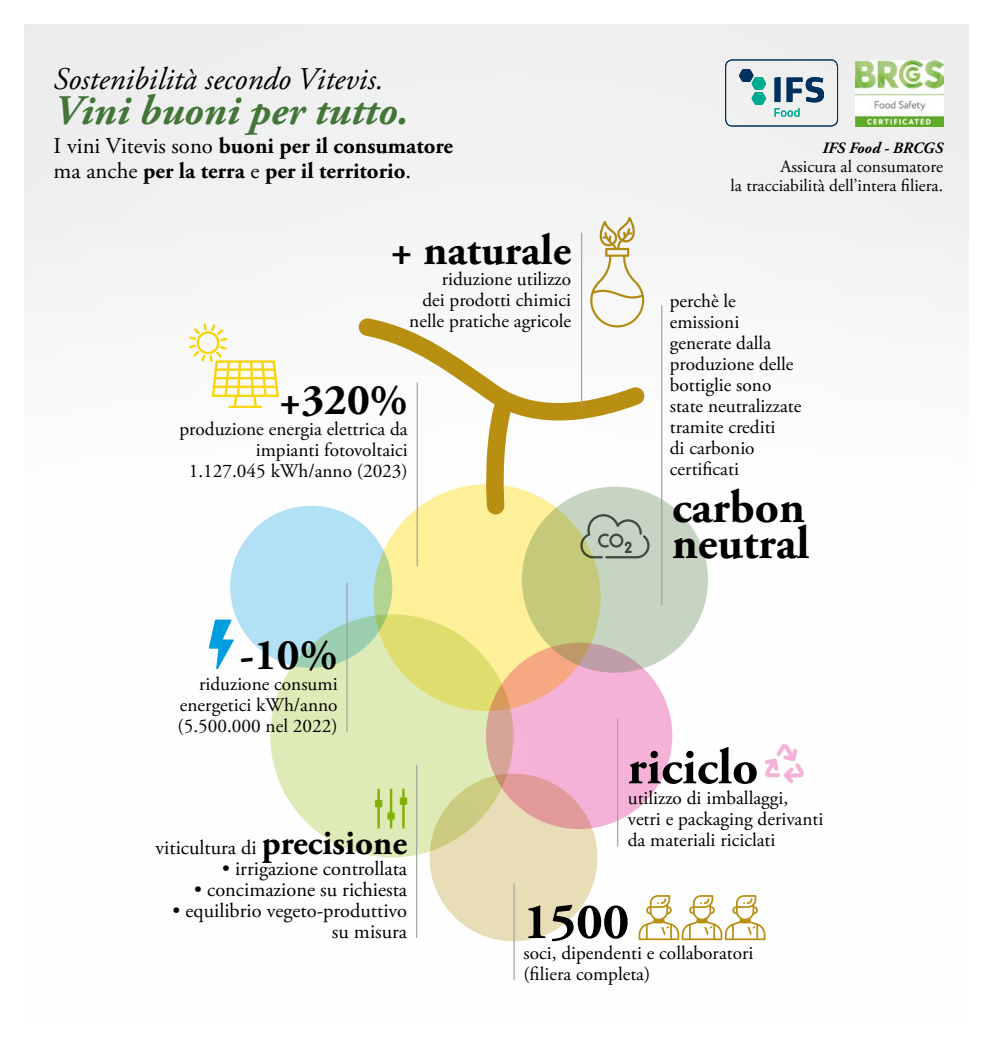
<style>
.page{position:relative;width:993px;height:1042px;background:#fff}
.page>*{position:absolute;margin:0;border:0;box-sizing:border-box;transform-origin:0 0}
.t1{font:700 50.75px "Adobe Garamond Pro";color:#000}
.t2{font:700 46.9px/35.9px "Adobe Garamond Pro";color:#000}
.t3{font:700 43.75px "Adobe Garamond Pro";color:#000}
.t4{font:italic 700 42px "Adobe Garamond Pro";color:#427537}
.t5{font:italic 31.5px "Adobe Garamond Pro";color:#000}
.t6{font:700 22.75px/24.5px "Adobe Garamond Pro";color:#000}
.t7{font:20.3px/21px "Adobe Garamond Pro";color:#000;text-align:right}
.t8{font:19.25px/21px "Adobe Garamond Pro";color:#000}
.t9{font:17.5px/19.2px "Adobe Garamond Pro";color:#000;text-align:right}
.t10{font:italic 700 15.75px "Adobe Garamond Pro";color:#000}
.s1{font-weight:400}
.s2{font-weight:700;font-size:35px}
</style>
<div class="page">
<div style="left:25px;top:25px;width:942px;height:992px;background:linear-gradient(to right,#f8f8f8,#f9f9f9)"></div>
<img style="left:854px;top:60px;width:88px;height:66px">
<div style="left:725px;top:60px;width:112px;height:66px;border:1px solid #00305e;border-radius:7px"></div>
<svg style="left:774px;top:77px;width:49px;height:25px"></svg>
<svg style="left:738px;top:69px;width:28px;height:36px"></svg>
<svg style="left:774px;top:108px;width:25px;height:9px"></svg>
<div style="left:373px;top:484px;width:227px;height:227px;background:#feef99;border-radius:50%"></div>
<div style="left:230px;top:506px;width:162px;height:162px;background:#b2e1f5;border-radius:50%"></div>
<svg style="left:270px;top:614px;width:243px;height:243px;background:#dae6a8"></svg>
<svg style="left:485px;top:643px;width:187px;height:186px;background:#f2afc6"></svg>
<svg style="left:429px;top:773px;width:168px;height:168px;background:#e4d1ad"></svg>
<hr style="left:416px;top:382px;width:1px;height:184px;background:#9c9e9f">
<hr style="left:346px;top:583px;width:1px;height:149px;background:#9c9e9f">
<hr style="left:416px;top:765px;width:1px;height:173px;background:#9c9e9f">
<hr style="left:513px;top:883px;width:1px;height:97px;background:#9c9e9f">
<hr style="left:617px;top:719px;width:1px;height:128px;background:#9c9e9f">
<svg style="left:764px;top:744px;width:39px;height:39px"></svg>
<svg style="left:209px;top:619px;width:25px;height:50px"></svg>
<svg style="left:375px;top:789px;width:32px;height:39px"></svg>
<svg style="left:189px;top:323px;width:90px;height:85px"></svg>
<svg style="left:589px;top:217px;width:55px;height:90px"></svg>
<svg style="left:638px;top:895px;width:127px;height:45px"></svg>
<svg style="left:347px;top:307px;width:311px;height:142px"></svg>
<svg style="left:478px;top:387px;width:45px;height:128px"></svg>
<hr style="left:581px;top:233px;width:1px;height:175px;background:#9c9e9f">
<svg style="left:522px;top:488px;width:184px;height:184px;background:#c4cda6"></svg>
<hr style="left:661px;top:305px;width:1px;height:300px;background:#9c9e9f">
<svg style="left:580px;top:514px;width:69px;height:44px;background:#acb9a6"></svg>
<h3 class="t5" style="left:54px;top:60px;width:331px">Sostenibilità secondo Vitevis.</h3>
<h3 class="t4" style="left:54px;top:86px;width:356px">Vini buoni per tutto.</h3>
<p class="t6" style="left:54px;top:134px;width:401px"><span class="s1">I vini Vitevis sono</span> buoni per il consumatore <span class="s1">ma anche</span> per la terra <span class="s1">e</span> per il territorio<span class="s1">.</span></p>
<p class="t10" style="left:822px;top:138px;width:122px">IFS Food - BRCGS</p>
<p class="t9" style="left:730px;top:157px;width:214px">Assicura al consumatore<br>la tracciabilità dell’intera filiera.</p>
<h3 class="t3" style="left:390px;top:225px;width:182px">+ naturale</h3>
<p class="t8" style="left:409px;top:269px;width:163px;text-align:right">riduzione utilizzo<br>dei prodotti chimici nelle pratiche agricole</p>
<h3 class="t3" style="left:279px;top:375px;width:130px">+320%</h3>
<p class="t8" style="left:179px;top:419px;width:230px;text-align:right">produzione energia elettrica da impianti fotovoltaici<br>1.127.045 kWh/anno (2023)</p>
<h3 class="t3" style="left:240px;top:630px;width:99px">-10%</h3>
<p class="t8" style="left:177px;top:674px;width:161px;text-align:justify;text-indent:22px">riduzione consumi energetici kWh/anno (5.500.000 nel 2022)</p>
<p class="t8" style="left:669px;top:291px;width:133px">perchè le emissioni generate dalla produzione delle bottiglie sono state neutralizzate tramite crediti<br>di carbonio certificati</p>
<h2 class="t2" style="left:671px;top:490px;width:139px">carbon neutral</h2>
<p class="t7" style="left:155px;top:838px;width:253px">viticultura di <span class="s2">precisione</span></p>
<p class="t7" style="left:222px;top:859px;width:186px">• irrigazione controllata</p>
<p class="t7" style="left:194px;top:880px;width:214px">• concimazione su richiesta</p>
<p class="t7" style="left:172px;top:901px;width:236px">• equilibrio vegeto-produttivo su misura</p>
<h1 class="t1" style="left:627px;top:737px;width:132px">riciclo</h1>
<p class="t8" style="left:627px;top:788px;width:197px">utilizzo di imballaggi, vetri e packaging derivanti da materiali riciclati</p>
<h1 class="t1" style="left:523px;top:892px;width:107px">1500</h1>
<p class="t8" style="left:523px;top:943px;width:231px">soci, dipendenti e collaboratori (filiera completa)</p>
</div>
